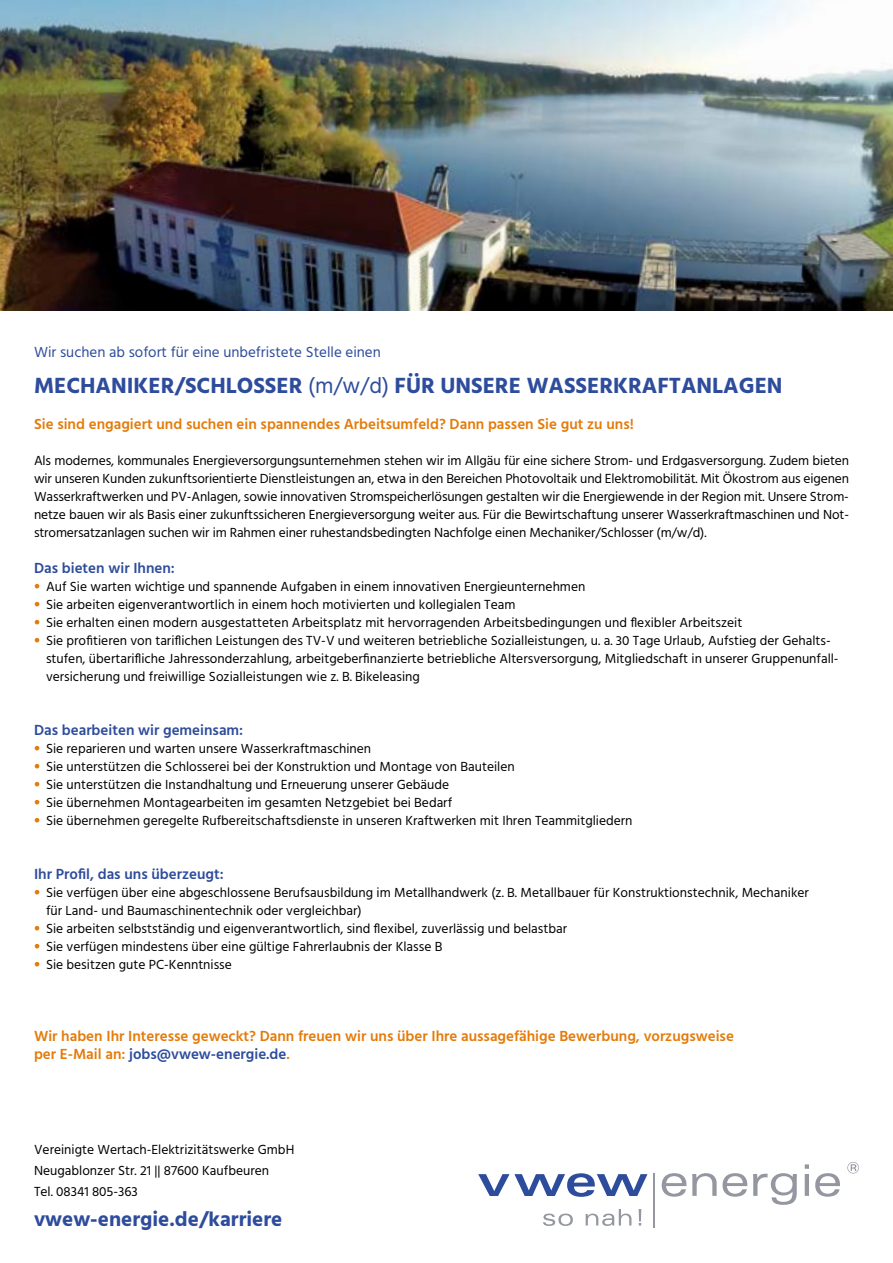
<style>
.page{position:relative;width:893px;height:1263px;background:#fff}
.page>*{position:absolute;margin:0;border:0;box-sizing:border-box;transform-origin:0 0}
.t1{font:700 22.5px "Hind";color:#2e4c9c}
.t2{font:700 21px "Hind";color:#2e4c9c}
.t3{font:600 15px/18px "Hind";color:#e47b09}
.t4{font:600 15px "Hind";color:#2e4c9c}
.t5{font:15px "Hind";color:#2e4c9c}
.t6{font:13.5px/18px "Hind";color:#000}
.s1{font-weight:400}
.s2{color:#e47b09}
.s3{color:#2e4c9c}
</style>
<div class="page">
<img style="left:0;top:0;width:893px;height:310px">
<svg style="left:478px;top:1173px;width:169px;height:24px"></svg>
<svg style="left:662px;top:1164px;width:178px;height:41px"></svg>
<svg style="left:543px;top:1209px;width:98px;height:17px"></svg>
<svg style="left:847px;top:1162px;width:12px;height:11px"></svg>
<hr style="left:653px;top:1173px;width:2px;height:55px;background:#94979f">
<p class="t5" style="left:34px;top:342px;width:348px">Wir suchen ab sofort für eine unbefristete Stelle einen</p>
<h1 class="t1" style="left:34px;top:372px;width:750px">MECHANIKER/SCHLOSSER <span class="s1">(m/w/d)</span> FÜR UNSERE WASSERKRAFTANLAGEN</h1>
<p class="t3" style="left:34px;top:416px;width:601px">Sie sind engagiert und suchen ein spannendes Arbeitsumfeld? Dann passen Sie gut zu uns!</p>
<p class="t6" style="left:34px;top:452px;width:817px;text-align:justify">Als modernes, kommunales Energieversorgungsunternehmen stehen wir im Allgäu für eine sichere Strom- und Erdgasversorgung. Zudem bieten wir unseren Kunden zukunftsorientierte Dienstleistungen an, etwa in den Bereichen Photovoltaik und Elektromobilität. Mit Ökostrom aus eigenen Wasserkraftwerken und PV-Anlagen, sowie innovativen Stromspeicherlösungen gestalten wir die Energiewende in der Region mit. Unsere Strom&shy;netze bauen wir als Basis einer zukunftssicheren Energieversorgung weiter aus. Für die Bewirtschaftung unserer Wasserkraftmaschinen und Not&shy;stromersatzanlagen suchen wir im Rahmen einer ruhestandsbedingten Nachfolge einen Mechaniker/Schlosser (m/w/d).</p>
<p class="t4" style="left:34px;top:557px;width:142px">Das bieten wir Ihnen:</p>
<p class="t6" style="left:34px;top:578px;width:553px"><span class="s2">•</span> Auf Sie warten wichtige und spannende Aufgaben in einem innovativen Energieunternehmen</p>
<p class="t6" style="left:34px;top:596px;width:483px"><span class="s2">•</span> Sie arbeiten eigenverantwortlich in einem hoch motivierten und kollegialen Team</p>
<p class="t6" style="left:34px;top:614px;width:710px"><span class="s2">•</span> Sie erhalten einen modern ausgestatteten Arbeitsplatz mit hervorragenden Arbeitsbedingungen und flexibler Arbeitszeit</p>
<p class="t6" style="left:46px;top:632px;width:794px;text-indent:-12px"><span class="s2">•</span> Sie profitieren von tariflichen Leistungen des TV-V und weiteren betriebliche Sozialleistungen, u. a. 30 Tage Urlaub, Aufstieg der Gehalts&shy;stufen, übertarifliche Jahressonderzahlung, arbeitgeberfinanzierte betriebliche Altersversorgung, Mitgliedschaft in unserer Gruppenunfall&shy;versicherung und freiwillige Sozialleistungen wie z. B. Bikeleasing</p>
<p class="t4" style="left:34px;top:719px;width:211px">Das bearbeiten wir gemeinsam:</p>
<p class="t6" style="left:34px;top:740px;width:339px"><span class="s2">•</span> Sie reparieren und warten unsere Wasserkraftmaschinen</p>
<p class="t6" style="left:34px;top:758px;width:482px"><span class="s2">•</span> Sie unterstützen die Schlosserei bei der Konstruktion und Montage von Bauteilen</p>
<p class="t6" style="left:34px;top:776px;width:417px"><span class="s2">•</span> Sie unterstützen die Instandhaltung und Erneuerung unserer Gebäude</p>
<p class="t6" style="left:34px;top:794px;width:420px"><span class="s2">•</span> Sie übernehmen Montagearbeiten im gesamten Netzgebiet bei Bedarf</p>
<p class="t6" style="left:34px;top:812px;width:600px"><span class="s2">•</span> Sie übernehmen geregelte Rufbereitschaftsdienste in unseren Kraftwerken mit Ihren Teammitgliedern</p>
<p class="t4" style="left:34px;top:863px;width:191px">Ihr Profil, das uns überzeugt:</p>
<p class="t6" style="left:46px;top:884px;width:764px;text-indent:-12px"><span class="s2">•</span> Sie verfügen über eine abgeschlossene Berufsausbildung im Metallhandwerk (z. B. Metallbauer für Konstruktionstechnik, Mechaniker für Land- und Baumaschinentechnik oder vergleichbar)</p>
<p class="t6" style="left:34px;top:920px;width:535px"><span class="s2">•</span> Sie arbeiten selbstständig und eigenverantwortlich, sind flexibel, zuverlässig und belastbar</p>
<p class="t6" style="left:34px;top:938px;width:410px"><span class="s2">•</span> Sie verfügen mindestens über eine gültige Fahrerlaubnis der Klasse B</p>
<p class="t6" style="left:34px;top:956px;width:199px"><span class="s2">•</span> Sie besitzen gute PC-Kenntnisse</p>
<p class="t3" style="left:34px;top:1028px;width:701px">Wir haben Ihr Interesse geweckt? Dann freuen wir uns über Ihre aussagefähige Bewerbung, vorzugsweise per E-Mail an: <span class="s3">jobs@vwew-energie.de</span>.</p>
<p class="t6" style="left:34px;top:1140px;width:262px;line-height:21px">Vereinigte Wertach-Elektrizitätswerke GmbH<br>Neugablonzer Str. 21 || 87600 Kaufbeuren<br>Tel. 08341 805-363</p>
<h2 class="t2" style="left:34px;top:1206px;width:250px">vwew-energie.de/karriere</h2>
</div>
